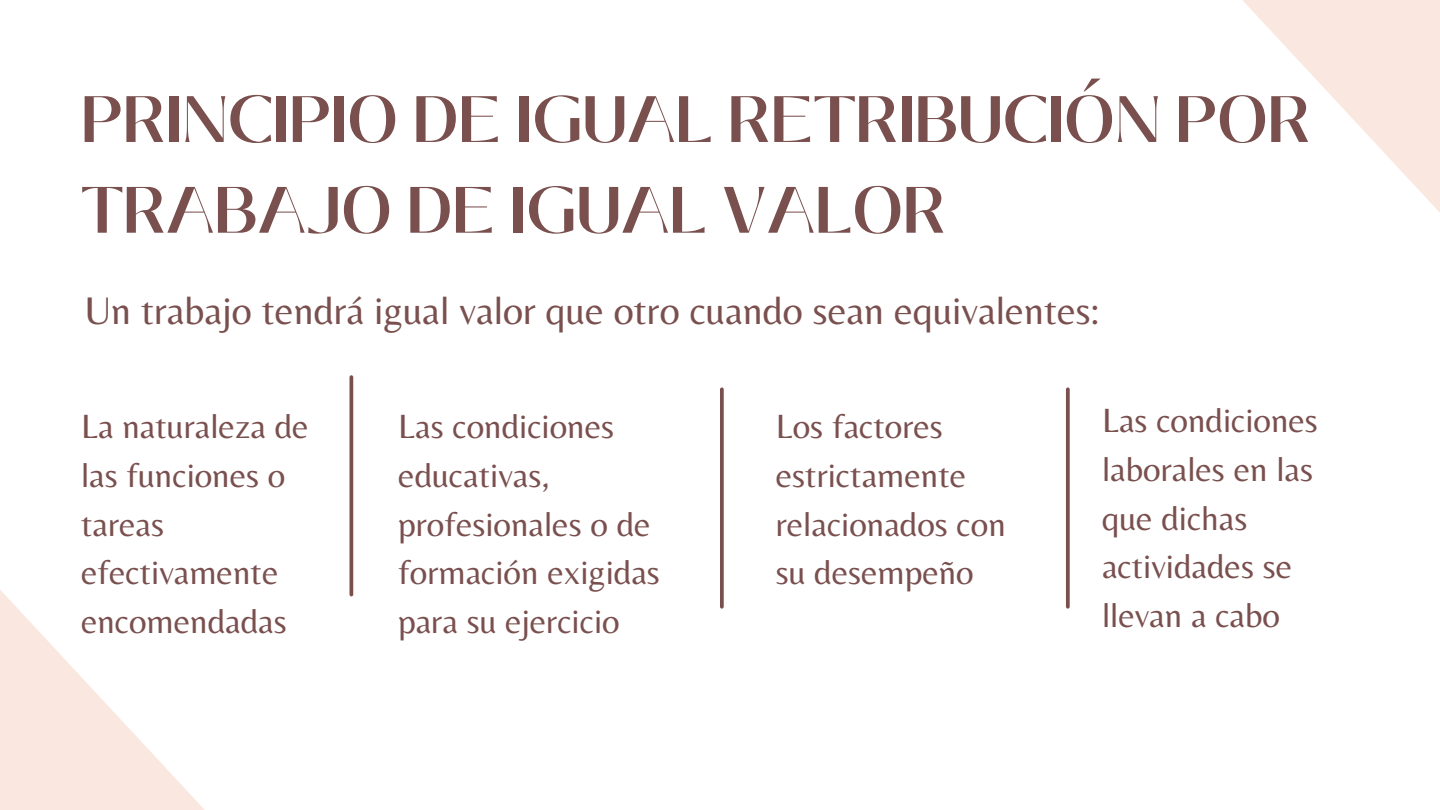
<style>
.page{position:relative;width:1440px;height:810px;background:#fff}
.page>*{position:absolute;margin:0;border:0;box-sizing:border-box;transform-origin:0 0}
.t1{font:600 65.2px/90.8px "Black Mango";color:#7a504f}
.t2{font:40px "Belleza";color:#7a504f}
.t3{font:35px/48.8px "Belleza";color:#7a504f}
</style>
<div class="page">
<hr style="left:350px;top:377px;width:3px;height:218px;background:#7a504f">
<svg style="left:720px;top:389px;width:4px;height:218px"></svg>
<svg style="left:0;top:590px;width:205px;height:220px"></svg>
<svg style="left:1243px;top:0;width:197px;height:213px;fill:#fbede7"></svg>
<svg style="left:1066px;top:389px;width:4px;height:218px"></svg>
<p class="t1" style="left:81px;top:74px;width:1231px">PRINCIPIO DE IGUAL RETRIBUCIÓN POR<br>TRABAJO DE IGUAL VALOR</p>
<p class="t2" style="left:85px;top:287px;width:1016px">Un trabajo tendrá igual valor que otro cuando sean equivalentes:</p>
<p class="t3" style="left:81px;top:402px;width:229px">La naturaleza de las funciones o tareas efectivamente encomendadas</p>
<p class="t3" style="left:398px;top:402px;width:263px">Las condiciones educativas, profesionales o de formación exigidas para su ejercicio</p>
<p class="t3" style="left:776px;top:402px;width:232px">Los factores estrictamente relacionados con su desempeño</p>
<p class="t3" style="left:1102px;top:395px;width:217px">Las condiciones laborales en las que dichas actividades se llevan a cabo</p>
</div>
